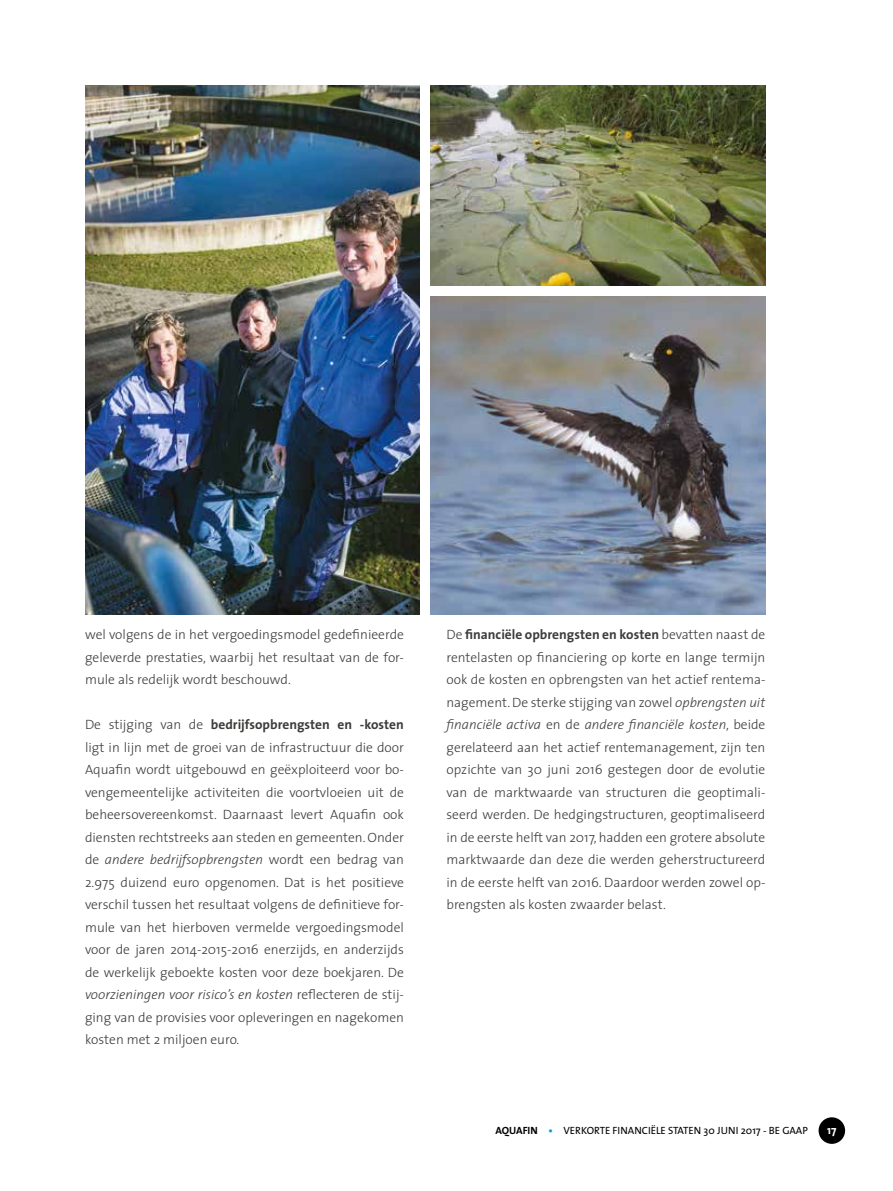
<style>
.page{position:relative;width:893px;height:1191px;background:#fff}
.page>*{position:absolute;margin:0;border:0;box-sizing:border-box;transform-origin:0 0}
.t1{font:300 13.5px/22.5px "The Sans";color:#3c3c3b;text-align:justify}
.t2{font:700 11.55px "The Sans";color:#fff}
.t3{font:10.5px "The Sans";color:#000}
.s1{font-weight:700}
.s2{font-style:italic}
.s3{font-weight:700;color:#009fe3}
</style>
<div class="page">
<img style="left:85px;top:85px;width:335px;height:529px">
<img style="left:431px;top:296px;width:334px;height:318px">
<img style="left:431px;top:85px;width:334px;height:201px">
<div style="left:819px;top:1117px;width:26px;height:26px;background:#000;border-radius:50%"></div>
<p class="t1" style="left:85px;top:623px;width:320px">wel volgens de in het vergoedingsmodel gedefinieerde geleverde prestaties, waarbij het resultaat van de for&shy;mule als redelijk wordt beschouwd.</p>
<p class="t1" style="left:85px;top:713px;width:320px">De stijging van de <span class="s1">bedrijfsopbrengsten en -kosten </span>ligt in lijn met de groei van de infrastructuur die door Aquafin wordt uitgebouwd en geëxploiteerd voor bo&shy;vengemeentelijke activiteiten die voortvloeien uit de beheersovereenkomst. Daarnaast levert Aquafin ook diensten rechtstreeks aan steden en gemeenten. Onder de <span class="s2">andere bedrijfsopbrengsten</span> wordt een bedrag van 2.975 duizend euro opgenomen. Dat is het positieve verschil tussen het resultaat volgens de definitieve for&shy;mule van het hierboven vermelde vergoedingsmodel voor de jaren 2014-2015-2016 enerzijds, en anderzijds de werkelijk geboekte kosten voor deze boekjaren. De <span class="s2">voorzieningen voor risico’s en kosten</span> reflecteren de stij&shy;ging van de provisies voor opleveringen en nagekomen kosten met 2 miljoen euro.</p>
<p class="t1" style="left:446px;top:623px;width:320px">De <span class="s1">financiële opbrengsten en kosten</span> bevatten naast de rentelasten op financiering op korte en lange termijn ook de kosten en opbrengsten van het actief rentema&shy;nagement. De sterke stijging van zowel <span class="s2">opbrengsten uit financiële activa</span> en de <span class="s2">andere financiële kosten</span>, beide gerelateerd aan het actief rentemanagement, zijn ten opzichte van 30 juni 2016 gestegen door de evolutie van de marktwaarde van structuren die geoptimali&shy;seerd werden. De hedgingstructuren, geoptimaliseerd in de eerste helft van 2017, hadden een grotere absolute marktwaarde dan deze die werden geherstructureerd in de eerste helft van 2016. Daardoor werden zowel op&shy;brengsten als kosten zwaarder belast.</p>
<p class="t3" style="left:495px;top:1122px;width:314px"><span class="s1">AQUAFIN</span> <span class="s3">•</span> VERKORTE FINANCIËLE STATEN 30 JUNI 2017 - BE GAAP</p>
<p class="t2" style="left:827px;top:1120px;width:11px">17</p>
</div>
